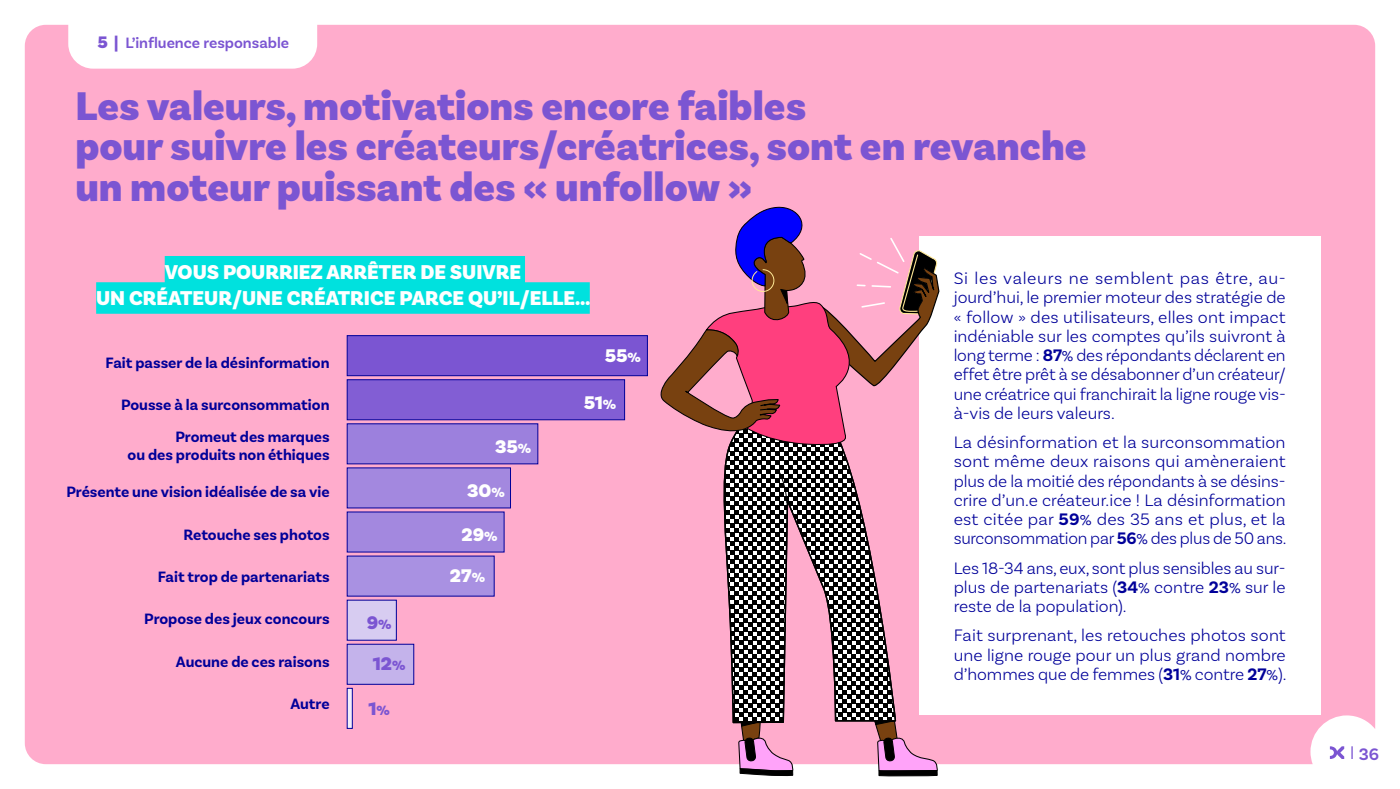
<style>
.page{position:relative;width:1400px;height:789px;background:#fff}
.page>*{position:absolute;margin:0;border:0;box-sizing:border-box;transform-origin:0 0}
.t1{font:900 42px/40.2px "Basic Sans";color:#7b55d2}
.t2{font:900 21px/26.2px "Basic Sans";color:#fff;text-align:center}
.t3{font:900 19.25px/40.9px "Basic Sans";color:#fff}
.t4{font:900 19.25px/41.6px "Basic Sans";color:#7b55d2}
.t5{font:300 17.5px/19.2px "Basic Sans";letter-spacing:-.005em;color:#009;text-align:justify}
.t6{font:600 17.5px "Basic Sans";color:#7b55d2}
.t7{font:700 15.75px/32.4px "Basic Sans";color:#009;text-align:right}
.t8{font:600 15.75px "Basic Sans";color:#7b55d2}
.s1{font-weight:900;font-size:17.5px}
.s2{font-size:14px}
.s3{font-weight:700}
.s4{font-family:"Avenir";font-weight:400;font-size:14px}
</style>
<div class="page">
<div style="left:25px;top:25px;width:1350px;height:739px;background:#ffaccc"></div>
<svg style="left:1351px;top:746px;width:2px;height:13px"></svg>
<svg style="left:1330px;top:746px;width:14px;height:13px"></svg>
<div style="left:165px;top:256px;width:360px;height:31px;background:#00e1de"></div>
<div style="left:96px;top:282px;width:494px;height:32px;background:#00e1de"></div>
<div style="left:347px;top:335px;width:301px;height:41px;background:#7b55d2;border:1px solid #009"></div>
<div style="left:347px;top:379px;width:278px;height:41px;background:#825ed4;border:1px solid #009"></div>
<div style="left:347px;top:423px;width:191px;height:41px;background:#9c80dd"></div>
<div style="left:347px;top:467px;width:164px;height:41px;background:#a388df"></div>
<div style="left:347px;top:511px;width:158px;height:41px;background:#a388df"></div>
<div style="left:347px;top:555px;width:148px;height:41px;background:#a991e2"></div>
<div style="left:347px;top:600px;width:50px;height:40px;background:#d7ccf1"></div>
<div style="left:347px;top:644px;width:67px;height:41px;background:#c4b3eb;border:1px solid #009"></div>
<svg style="left:347px;top:688px;width:6px;height:41px"></svg>
<div style="left:68px;top:0;width:249px;height:69px;background:#fff;border-radius:25px"></div>
<svg style="left:919px;top:236px;width:401px;height:478px"></svg>
<svg style="left:718px;top:447px;width:179px;height:277px"></svg>
<svg style="left:738px;top:700px;width:56px;height:77px;background:#a67790"></svg>
<svg style="left:874px;top:696px;width:64px;height:81px;background:#c28ba6"></svg>
<svg style="left:777px;top:469px;width:11px;height:35px"></svg>
<svg style="left:655px;top:206px;width:295px;height:241px;background:#d984a3"></svg>
<p class="t8" style="left:97px;top:33px;width:193px"><span class="s1">5</span> <span class="s1">|</span> L’influence responsable</p>
<h1 class="t1" style="left:75px;top:87px;width:1013px">Les valeurs, motivations encore faibles<br>pour suivre les créateurs/créatrices, sont en revanche un moteur puissant des « unfollow »</h1>
<p class="t2" style="left:96px;top:259px;width:496px">VOUS POURRIEZ ARRÊTER DE SUIVRE<br>UN CRÉATEUR/UNE CRÉATRICE PARCE QU’IL/ELLE…</p>
<p class="t7" style="left:106px;top:346px;width:226px">Fait passer de la désinformation</p>
<p class="t7" style="left:121px;top:389px;width:210px">Pousse à la surconsommation<br>Promeut des marques</p>
<p class="t7" style="left:128px;top:438px;width:204px">ou des produits non éthiques</p>
<p class="t7" style="left:66px;top:476px;width:265px">Présente une vision idéalisée de sa vie</p>
<p class="t7" style="left:184px;top:518px;width:148px">Retouche ses photos</p>
<p class="t7" style="left:158px;top:560px;width:173px">Fait trop de partenariats</p>
<p class="t7" style="left:144px;top:603px;width:187px">Propose des jeux concours</p>
<p class="t7" style="left:176px;top:645px;width:155px">Aucune de ces raisons</p>
<p class="t7" style="left:290px;top:687px;width:41px">Autre</p>
<p class="t4" style="left:373px;top:602px;width:34px;text-indent:-6px">9<span class="s2">%<br></span>12<span class="s2">%</span></p>
<p class="t4" style="left:369px;top:688px;width:23px">1<span class="s2">%</span></p>
<p class="t3" style="left:495px;top:426px;width:38px">35<span class="s2">%</span></p>
<p class="t3" style="left:467px;top:471px;width:39px">30<span class="s2">%</span></p>
<p class="t3" style="left:450px;top:515px;width:49px;text-indent:12px">29<span class="s2">%<br></span>27<span class="s2">%</span></p>
<p class="t3" style="left:605px;top:335px;width:38px">55<span class="s2">%</span></p>
<p class="t3" style="left:584px;top:382px;width:34px">51<span class="s2">%</span></p>
<p class="t5" style="left:954px;top:268px;width:334px">Si les valeurs ne semblent pas être, au&shy;jourd’hui, le premier moteur des stratégie de « follow » des utilisateurs, elles ont impact indéniable sur les comptes qu’ils suivront à long terme : <span class="s3">87</span><span class="s4">%</span> des répondants déclarent en effet être prêt à se désabonner d’un créateur/ une créatrice qui franchirait la ligne rouge vis&shy;à-vis de leurs valeurs.</p>
<p class="t5" style="left:954px;top:432px;width:334px">La désinformation et la surconsommation sont même deux raisons qui amèneraient plus de la moitié des répondants à se désins&shy;crire d’un.e créateur.ice ! La désinformation est citée par <span class="s3">59</span><span class="s4">%</span> des 35 ans et plus, et la surconsommation par <span class="s3">56</span><span class="s4">%</span> des plus de 50 ans.</p>
<p class="t5" style="left:954px;top:558px;width:334px">Les 18-34 ans, eux, sont plus sensibles au sur&shy;plus de partenariats (<span class="s3">34</span><span class="s4">%</span> contre <span class="s3">23</span><span class="s4">%</span> sur le reste de la population).</p>
<p class="t5" style="left:954px;top:625px;width:334px">Fait surprenant, les retouches photos sont une ligne rouge pour un plus grand nombre d’hommes que de femmes (<span class="s3">31</span><span class="s4">%</span> contre <span class="s3">27</span><span class="s4">%</span>).</p>
<p class="t6" style="left:1359px;top:743px;width:22px">36</p>
</div>
